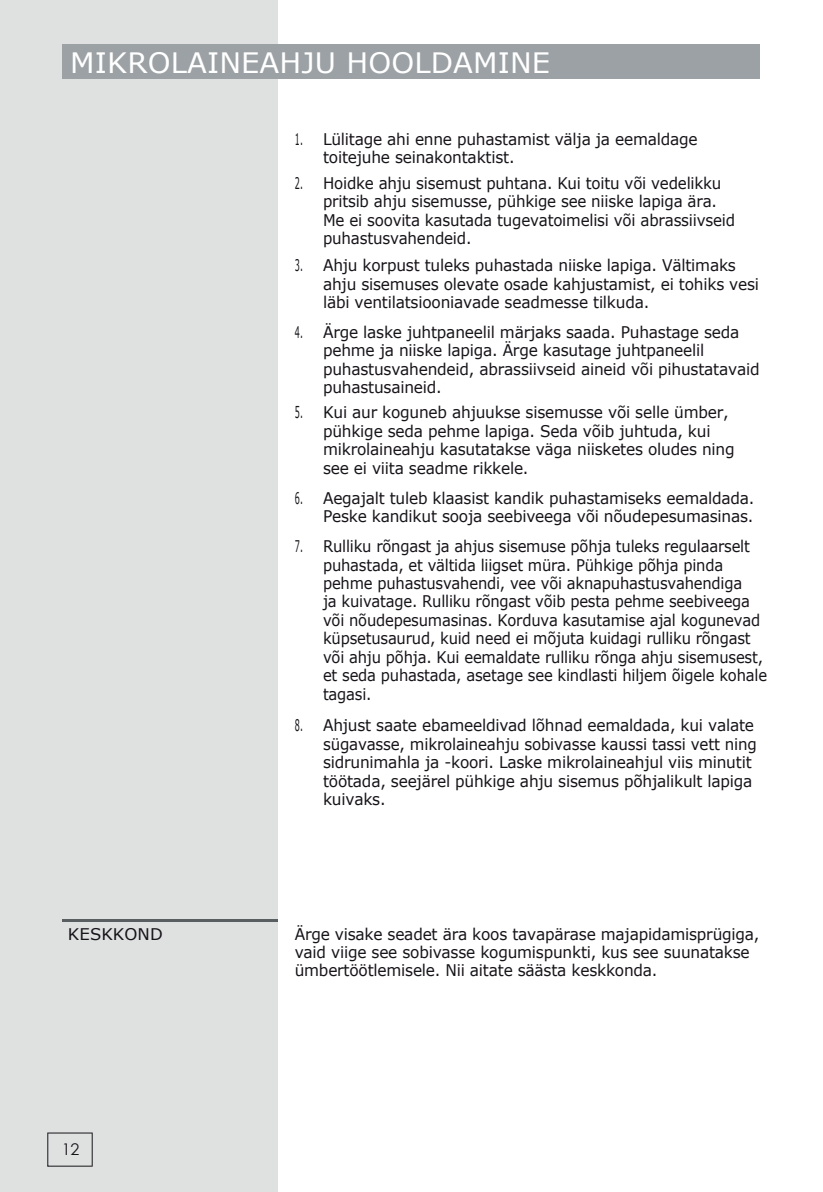
<style>
.page{position:relative;width:823px;height:1192px;background:#fff}
.page>*{position:absolute;margin:0;border:0;box-sizing:border-box;transform-origin:0 0}
.t1{font:28px "Verdana";letter-spacing:.005em;color:#fff}
.t2{font:16px/18.4px "Verdana";letter-spacing:-.015em;color:#171419;scale:.5 1}
.t3{font:16px/18.4px "Verdana";letter-spacing:-.015em;color:#171419;scale:.96 1}
.t4{font:16px "Verdana";letter-spacing:.005em;color:#171419}
.t5{font:16px "Century Gothic";color:#171419}
</style>
<div class="page">
<div style="left:0;top:0;width:278px;height:1191px;background:#dfe1e1"></div>
<hr style="left:62px;top:919px;width:216px;height:2px;background:#595e61">
<div style="left:62px;top:45px;width:698px;height:34px;background:#9ba1a4"></div>
<svg style="left:47px;top:1132px;width:46px;height:34px"></svg>
<h1 class="t1" style="left:70px;top:44px;width:481px">MIKROLAINEAHJU HOOLDAMINE</h1>
<p class="t2" style="left:323px;top:129px;width:751px;text-indent:-28px">1. Lülitage ahi enne puhastamist välja ja eemaldage toitejuhe seinakontaktist.</p>
<p class="t2" style="left:323px;top:174px;width:826px;text-indent:-28px">2. Hoidke ahju sisemust puhtana. Kui toitu või vedelikku pritsib ahju sisemusse, pühkige see niiske lapiga ära.<br>Me ei soovita kasutada tugevatoimelisi või abrassiivseid puhastusvahendeid.</p>
<p class="t2" style="left:323px;top:256px;width:874px;text-indent:-28px">3. Ahju korpust tuleks puhastada niiske lapiga. Vältimaks ahju sisemuses olevate osade kahjustamist, ei tohiks vesi läbi ventilatsiooniavade seadmesse tilkuda.</p>
<p class="t2" style="left:323px;top:323px;width:875px;text-indent:-28px">4. Ärge laske juhtpaneelil märjaks saada. Puhastage seda pehme ja niiske lapiga. Ärge kasutage juhtpaneelil puhastusvahendeid, abrassiivseid aineid või pihustatavaid puhastusaineid.</p>
<p class="t2" style="left:323px;top:403px;width:825px;text-indent:-28px">5. Kui aur koguneb ahjuukse sisemusse või selle ümber, pühkige seda pehme lapiga. Seda võib juhtuda, kui mikrolaineahju kasutatakse väga niisketes oludes ning see ei viita seadme rikkele.</p>
<p class="t2" style="left:295px;top:488px;width:921px;text-align:right">6. Aegajalt tuleb klaasist kandik puhastamiseks eemaldada.<br>Peske kandikut sooja seebiveega või nõudepesumasinas.</p>
<p class="t2" style="left:323px;top:536px;width:890px;text-indent:-28px">7. Rulliku rõngast ja ahjus sisemuse põhja tuleks regulaarselt puhastada, et vältida liigset müra. Pühkige põhja pinda pehme puhastusvahendi, vee või aknapuhastusvahendiga<br>ja kuivatage. Rulliku rõngast võib pesta pehme seebiveega või nõudepesumasinas. Korduva kasutamise ajal kogunevad küpsetusaurud, kuid need ei mõjuta kuidagi rulliku rõngast või ahju põhja. Kui eemaldate rulliku rõnga ahju sisemusest, et seda puhastada, asetage see kindlasti hiljem õigele kohale tagasi.</p>
<p class="t2" style="left:323px;top:715px;width:869px;text-indent:-28px">8. Ahjust saate ebameeldivad lõhnad eemaldada, kui valate sügavasse, mikrolaineahju sobivasse kaussi tassi vett ning sidrunimahla ja -koori. Laske mikrolaineahjul viis minutit töötada, seejärel pühkige ahju sisemus põhjalikult lapiga kuivaks.</p>
<p class="t4" style="left:68px;top:922px;width:96px">KESKKOND</p>
<p class="t3" style="left:295px;top:924px;width:486px">Ärge visake seadet ära koos tavapärase majapidamisprügiga, vaid viige see sobivasse kogumispunkti, kus see suunatakse ümbertöötlemisele. Nii aitate säästa keskkonda.</p>
<p class="t5" style="left:62px;top:1137px;width:19px">12</p>
</div>
